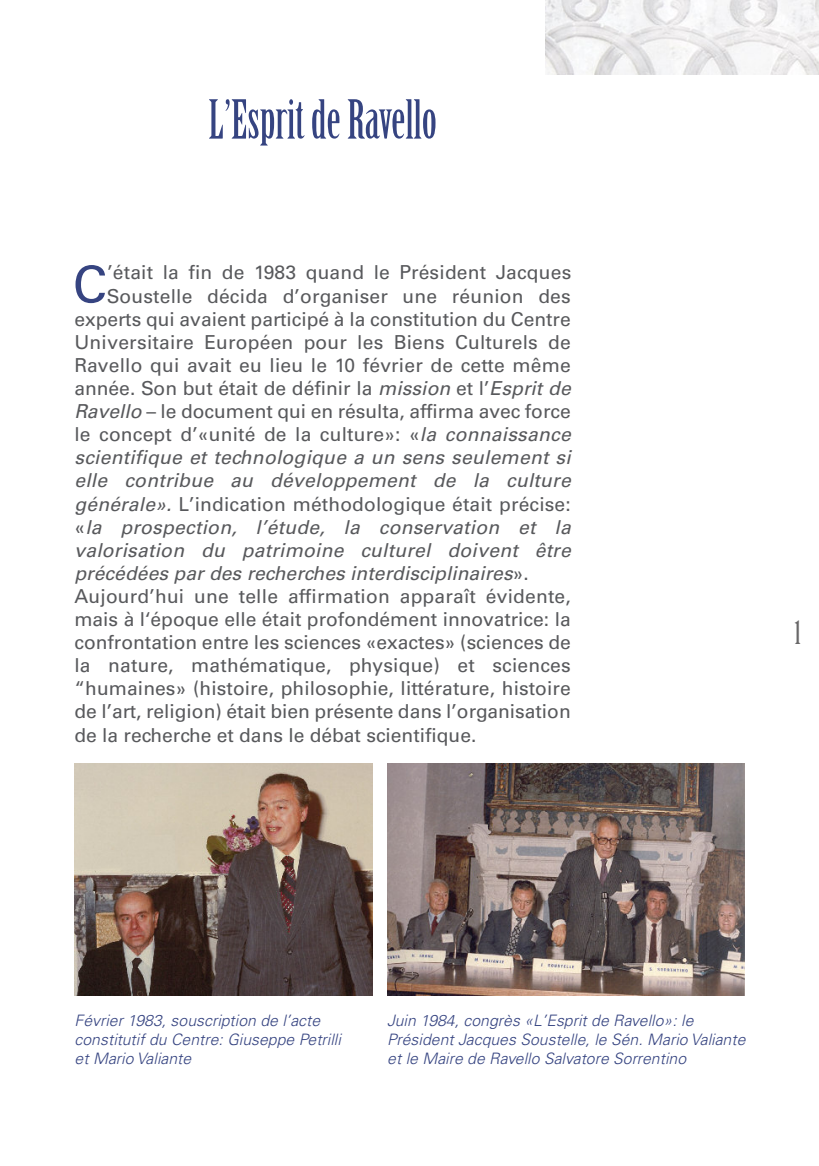
<style>
.page{position:relative;width:819px;height:1166px;background:#fff}
.page>*{position:absolute;margin:0;border:0;box-sizing:border-box;transform-origin:0 0}
.t1{font:52.5px "Birch Std";color:#364481}
.t2{font:51.27px "Univers";color:#364481}
.t3{font:31.5px "Birch Std";color:#686768}
.t4{font:19.25px "Univers";letter-spacing:.005em;color:#58595c}
.t5{font:italic 19.25px "Univers";letter-spacing:.015em;color:#58595c}
.t6{font:italic 300 15.75px/19.2px "Univers";letter-spacing:.005em;color:#364481}
.s1{font-style:italic}
.s2{font-style:normal}
</style>
<div class="page">
<img style="left:546px;top:0;width:273px;height:74px">
<img style="left:387px;top:763px;width:357px;height:232px">
<img style="left:74px;top:763px;width:298px;height:232px">
<h1 class="t1" style="left:208px;top:99px;width:230px">L’EspritdeRavello</h1>
<h2 class="t2" style="left:73px;top:266px;width:36px">C</h2>
<p class="t4" style="left:107px;top:266px;width:465px">’était la fin de 1983 quand le Président Jacques</p>
<p class="t4" style="left:107px;top:289px;width:465px">Soustelle décida d’organiser une réunion des</p>
<p class="t4" style="left:74px;top:312px;width:498px">experts qui avaient participé à la constitution du Centre</p>
<p class="t4" style="left:74px;top:335px;width:498px">Universitaire Européen pour les Biens Culturels de</p>
<p class="t4" style="left:74px;top:358px;width:498px">Ravello qui avait eu lieu le 10 février de cette même</p>
<p class="t4" style="left:74px;top:381px;width:498px">année. Son but était de définir la <span class="s1">mission</span> et l’<span class="s1">Esprit de</span></p>
<p class="t4" style="left:74px;top:404px;width:498px"><span class="s1">Ravello</span> – le document qui en résulta, affirma avec force</p>
<p class="t4" style="left:74px;top:427px;width:498px">le concept d’«unité de la culture»: «<span class="s1">la connaissance</span></p>
<p class="t5" style="left:74px;top:450px;width:498px">scientifique et technologique a un sens seulement si</p>
<p class="t5" style="left:74px;top:473px;width:498px">elle contribue au développement de la culture</p>
<p class="t4" style="left:74px;top:497px;width:498px"><span class="s1">générale».</span> L’indication méthodologique était précise:</p>
<p class="t5" style="left:74px;top:520px;width:498px"><span class="s2">«</span>la prospection, l’étude, la conservation et la</p>
<p class="t5" style="left:74px;top:543px;width:498px">valorisation du patrimoine culturel doivent être</p>
<p class="t5" style="left:74px;top:566px;width:456px">précédées par des recherches interdisciplinaires<span class="s2">».</span></p>
<p class="t4" style="left:74px;top:589px;width:498px">Aujourd’hui une telle affirmation apparaît évidente,</p>
<p class="t4" style="left:74px;top:612px;width:498px">mais à l‘époque elle était profondément innovatrice: la</p>
<p class="t4" style="left:74px;top:635px;width:498px">confrontation entre les sciences «exactes» (sciences de</p>
<p class="t4" style="left:74px;top:658px;width:498px">la nature, mathématique, physique) et sciences</p>
<p class="t4" style="left:74px;top:681px;width:498px">“humaines» (histoire, philosophie, littérature, histoire</p>
<p class="t4" style="left:74px;top:704px;width:498px">de l’art, religion) était bien présente dans l’organisation</p>
<p class="t4" style="left:74px;top:728px;width:403px">de la recherche et dans le débat scientifique.</p>
<h3 class="t3" style="left:794px;top:620px;width:8px">1</h3>
<p class="t6" style="left:75px;top:1012px;width:268px">Février 1983, souscription de l’acte constitutif du Centre: Giuseppe Petrilli et Mario Valiante</p>
<p class="t6" style="left:387px;top:1012px;width:360px">Juin 1984, congrès «L’Esprit de Ravello»: le<br>Président Jacques Soustelle, le Sén. Mario Valiante et le Maire de Ravello Salvatore Sorrentino</p>
</div>
